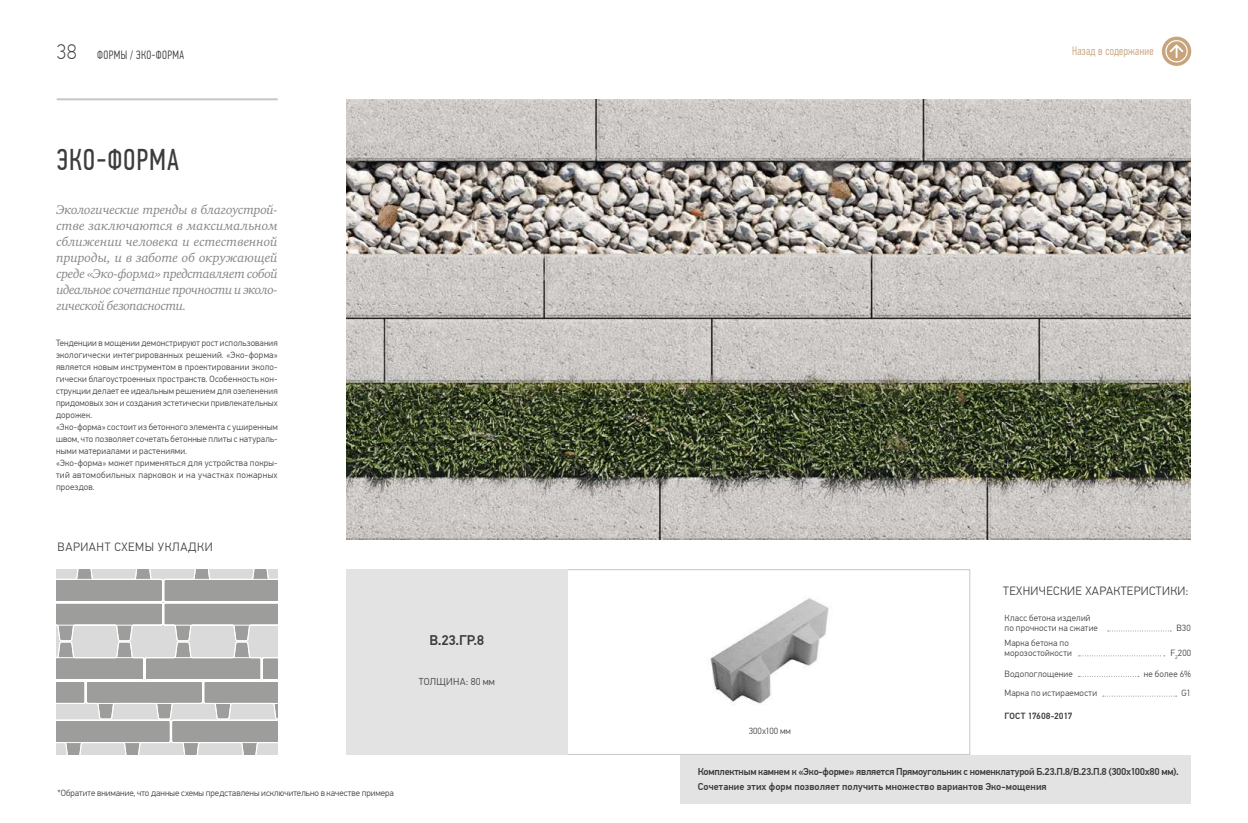
<style>
.page{position:relative;width:1248px;height:823px;background:#fff}
.page>*{position:absolute;margin:0;border:0;box-sizing:border-box;transform-origin:0 0}
.t1{font:30px "PF Din Text Comp Pro";letter-spacing:.03em;color:#3c3c3b}
.t2{font:100 21px "PF Din Text Pro";color:#3c3c3b}
.t3{font:500 14px "PF Din Text Pro";color:#3c3c3b}
.t4{font:italic 13px/16px "Charter C";letter-spacing:-.035em;color:#878787;text-align:justify}
.t5{font:300 12px "PF Din Text Pro";letter-spacing:.03em;color:#3c3c3b}
.t6{font:300 12px "PF Din Text Pro";letter-spacing:.05em;color:#3c3c3b}
.t7{font:300 12px "PF Din Text Comp Pro";letter-spacing:.02em;color:#c7a47c}
.t8{font:300 12px "PF Din Text Comp Pro";letter-spacing:.03em;color:#3c3c3b}
.t9{font:500 10px/14.7px "PF Din Text Pro";letter-spacing:-.015em;color:#3c3c3b}
.t10{font:300 10px "PF Din Text Pro";letter-spacing:.03em;color:#3c3c3b}
.t11{font:300 9px/12px "PF Din Text Pro";letter-spacing:.015em;color:#3c3c3b}
.t12{font:500 9px "PF Din Text Pro";letter-spacing:.005em;color:#3c3c3b}
</style>
<div class="page">
<svg style="left:1161px;top:37px;width:30px;height:29px"></svg>
<svg style="left:1165px;top:38px;width:24px;height:24px"></svg>
<img style="left:346px;top:99px;width:844px;height:440px">
<hr style="left:57px;top:98px;width:221px;height:2px;background:#c6c6c6">
<div style="left:494px;top:569px;width:476px;height:185px;border:1px solid #c6c6c6"></div>
<svg style="left:57px;top:569px;width:221px;height:185px;background:#b7b7b6"></svg>
<div style="left:346px;top:569px;width:221px;height:185px;background:#e3e3e3"></div>
<div style="left:680px;top:754px;width:510px;height:48px;background:#e3e3e3"></div>
<svg style="left:1107px;top:630px;width:62px;height:1px"></svg>
<svg style="left:1078px;top:655px;width:86px;height:1px"></svg>
<svg style="left:1102px;top:695px;width:74px;height:1px"></svg>
<img style="left:710px;top:597px;width:119px;height:108px">
<h2 class="t2" style="left:56px;top:40px;width:22px">38</h2>
<h2 class="t2" style="left:57px;top:40px;width:21px">73</h2>
<h3 class="t7" style="left:1072px;top:44px;width:83px">Назад в содержание</h3>
<h3 class="t8" style="left:97px;top:48px;width:88px">ФОРМЫ / ЭКО-ФОРМА</h3>
<h1 class="t1" style="left:57px;top:143px;width:124px">ЭКО-ФОРМА</h1>
<p class="t4" style="left:56px;top:202px;width:223px">Экологические тренды в благоустрой&shy;стве заключаются в максимальном сближении человека и естественной природы, и в заботе об окружающей среде «Эко-форма» представляет собой идеальное сочетание прочности и эколо&shy;гической безопасности.</p>
<p class="t11" style="left:56px;top:336px;width:223px">Тенденции в мощении демонстрируют рост использования экологически интегрированных решений. «Эко-форма» является новым инструментом в проектировании эколо&shy;гически благоустроенных пространств. Особенность кон&shy;струкции делает ее идеальным решением для озеленения придомовых зон и создания эстетически привлекательных дорожек.<br>«Эко-форма» состоит из бетонного элемента с уширенным швом, что позволяет сочетать бетонные плиты с натураль&shy;ными материалами и растениями.<br>«Эко-форма» может применяться для устройства покры&shy;тий автомобильных парковок и на участках пожарных проездов.</p>
<h3 class="t6" style="left:58px;top:539px;width:156px">ВАРИАНТ СХЕМЫ УКЛАДКИ</h3>
<h3 class="t3" style="left:429px;top:631px;width:56px">В.23.ГР.8</h3>
<p class="t10" style="left:419px;top:675px;width:77px">ТОЛЩИНА: 80 мм</p>
<p class="t11" style="left:58px;top:786px;width:338px">*Обратите внимание, что данные схемы представлены исключительно в качестве примера</p>
<h3 class="t5" style="left:1003px;top:583px;width:186px">ТЕХНИЧЕСКИЕ ХАРАКТЕРИСТИКИ:</h3>
<p class="t11" style="left:1004px;top:612px;width:95px;line-height:10px">Класс бетона изделий по прочности на сжатие</p>
<p class="t11" style="left:1004px;top:637px;width:69px;line-height:10px">Марка бетона по морозостойкости</p>
<p class="t11" style="left:1004px;top:663px;width:94px;line-height:19.7px">Водопоглощение<br>Марка по истираемости</p>
<p class="t12" style="left:1004px;top:710px;width:69px">ГОСТ 17608-2017</p>
<p class="t11" style="left:1176px;top:621px;width:16px">В30</p>
<p class="t11" style="left:1170px;top:646px;width:22px">F<sub>2</sub>200</p>
<p class="t11" style="left:1143px;top:663px;width:49px;line-height:19.7px;text-align:right">не более 6%<br>G1</p>
<p class="t11" style="left:748px;top:724px;width:44px">300х100 мм</p>
<p class="t9" style="left:697px;top:764px;width:482px">Комплектным камнем к «Эко-форме» является Прямоугольник с номенклатурой Б.23.П.8/В.23.П.8 (300х100х80 мм).<br>Сочетание этих форм позволяет получить множество вариантов Эко-мощения</p>
</div>
